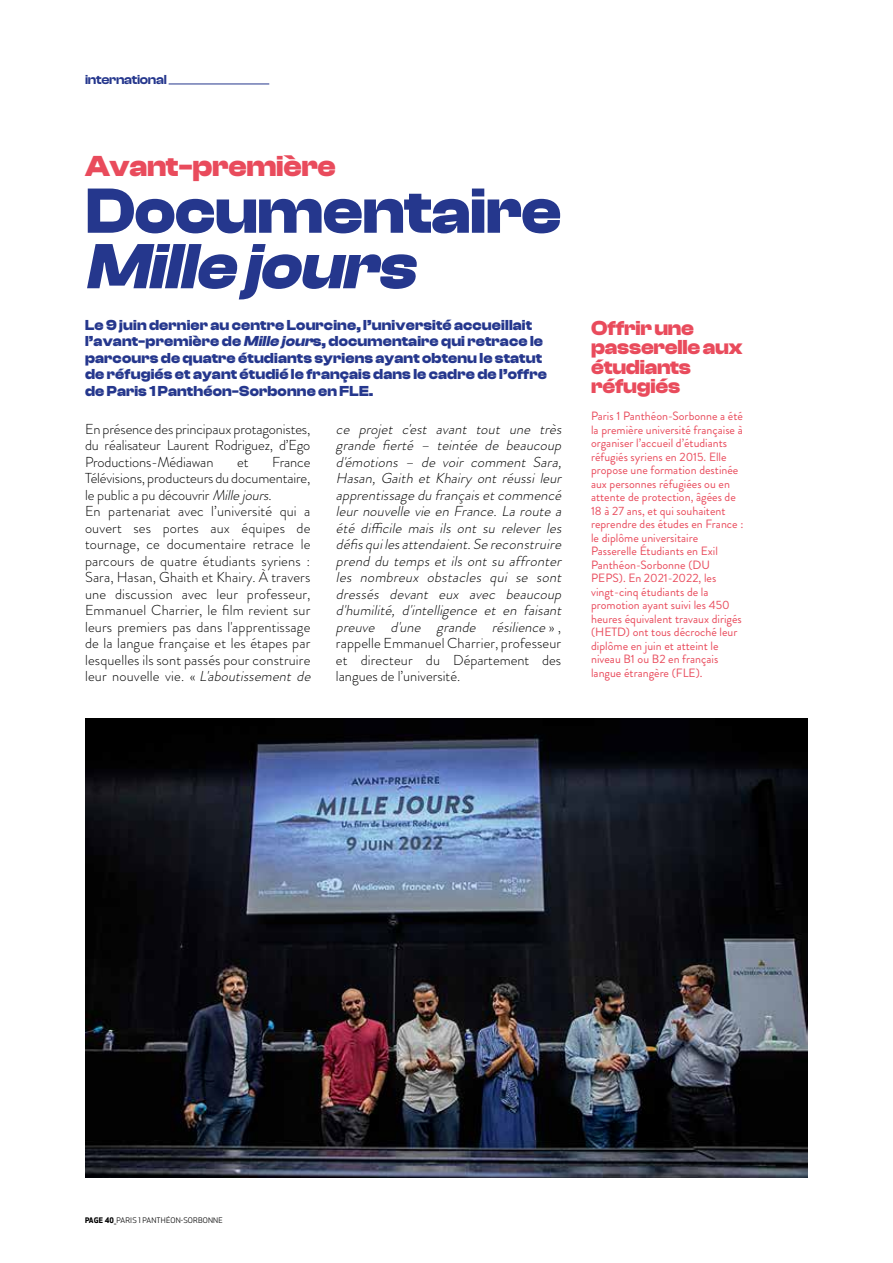
<style>
.page{position:relative;width:893px;height:1263px;background:#fff}
.page>*{position:absolute;margin:0;border:0;box-sizing:border-box;transform-origin:0 0}
.TITRES{font:700 66px/55.5px "Clash Display";letter-spacing:-.01em;color:#25378d}
.TITRES-2{font:700 30px "Clash Display";letter-spacing:-.01em;color:#e94b5c}
.TITRES-3{font:700 21px/19.5px "Clash Display";letter-spacing:-.01em;color:#e94b5c}
.chapo_OK{font:700 15px/16.5px "Clash Display";letter-spacing:.01em;color:#25378d}
.text_courant{font:300 14.4px/16.5px "Brandon Grotesque";letter-spacing:.01em;color:#000;text-align:justify}
.text_courant-2{font:italic 300 14.4px/16.5px "Brandon Grotesque";letter-spacing:.01em;color:#000}
.t1{font:600 13.5px "Clash Display";letter-spacing:-.02em;color:#25378d}
.texte_encadré{font:12px/13.5px "Brandon Grotesque";color:#e94b5c}
.t2{font:7.5px "Apex New";letter-spacing:.02em;color:#000}
.s1{font-style:italic}
.s2{font-style:normal}
.s3{font-weight:700}
.s4{font-weight:500}
</style>
<div class="page">
<img style="left:85px;top:719px;width:723px;height:459px">
<hr style="left:169px;top:84px;width:100px;height:1px;background:#25378d">
<p class="t1" style="left:85px;top:72px;width:83px">international</p>
<p class="TITRES-2" style="left:85px;top:149px;width:252px">Avant-première</p>
<p class="TITRES" style="left:85px;top:184px;width:478px">Documentaire<br><span class="s1">Mille jours</span></p>
<p class="chapo_OK" style="left:85px;top:317px;width:463px">Le 9 juin dernier au centre Lourcine, l’université accueillait l’avant-première de <span class="s1">Mille jour</span>s, documentaire qui retrace le parcours de quatre étudiants syriens ayant obtenu le statut de réfugiés et ayant étudié le français dans le cadre de l’offre de Paris 1 Panthéon-Sorbonne en FLE.</p>
<p class="text_courant" style="left:85px;top:420px;width:227px">En présence des principaux protagonistes, du réalisateur Laurent Rodriguez, d’Ego Productions-Médiawan</p>
<p class="text_courant" style="left:85px;top:453px;width:227px;text-indent:187px">France Télévisions, producteurs du documentaire, le public a pu découvrir <span class="s1">Millejours</span>.</p>
<p class="text_courant" style="left:85px;top:503px;width:231px;text-align:left">En partenariat avec l’université qui a ouvert ses portes aux équipes de tournage, ce documentaire retrace le parcours de quatre étudiants syriens :<br>Sara, Hasan, Ghaith et Khairy. À travers une discussion avec leur professeur, Emmanuel Charrier, le film revient sur leurs premiers pas dans l'apprentissage de la langue française et les étapes par lesquelles ils sont passés pour construire l e u r n o uve l l e vi e . « <span class="s1">L'aboutissement de</span></p>
<p class="text_courant" style="left:237px;top:453px;width:13px">et</p>
<p class="text_courant-2" style="left:336px;top:420px;width:231px">ce projet c'est avant tout une très grande fierté – teintée de beaucoup d'émotions – de voir comment Sara, Hasan, Gaith et Khairy ont réussi leur apprentissagedu françaisetcommencé leur nouvelle vie en France. La route a été difficile mais ils ont su relever les défisquilesattendaient.Se reconstruire prend du temps et ils ont su affronter les nombreux obstacles qui se sont dressés devant eux avec beaucoup d'humilité, d'intelligence et en faisant preuve d'une grande résilience <span class="s2">» , rappelle Emmanuel Charrier, professeur et directeur du Département des langues de l’université.</span></p>
<p class="TITRES-3" style="left:591px;top:318px;width:153px">Offrir une passerelle aux étudiants réfugiés</p>
<p class="texte_encadré" style="left:591px;top:410px;width:154px">Paris 1 Panthéon-Sorbonne a été la première université française à organiser l’accueil d’étudiants réfugiés syriens en 2015. Elle propose une formation destinée aux personnes réfugiées ou en attente de protection, âgées de<br>18 à 27 ans, et qui souhaitent reprendre des études en France : le diplôme universitaire<br>Passerelle Étudiants en Exil<br>Panthéon-Sorbonne (DU<br>PEPS). En 2021-2022, les vingt-cinq étudiants de la promotion ayant suivi les 450 heures équivalent travaux dirigés (HETD) ont tous décroché leur diplôme en juin et atteint le niveau B1 ou B2 en français langue étrangère (FLE).</p>
<p class="t2" style="left:85px;top:1216px;width:139px"><span class="s3">PAGE 40</span><span class="s4">_</span>PARIS 1 PANTHÉON-SORBONNE</p>
</div>
